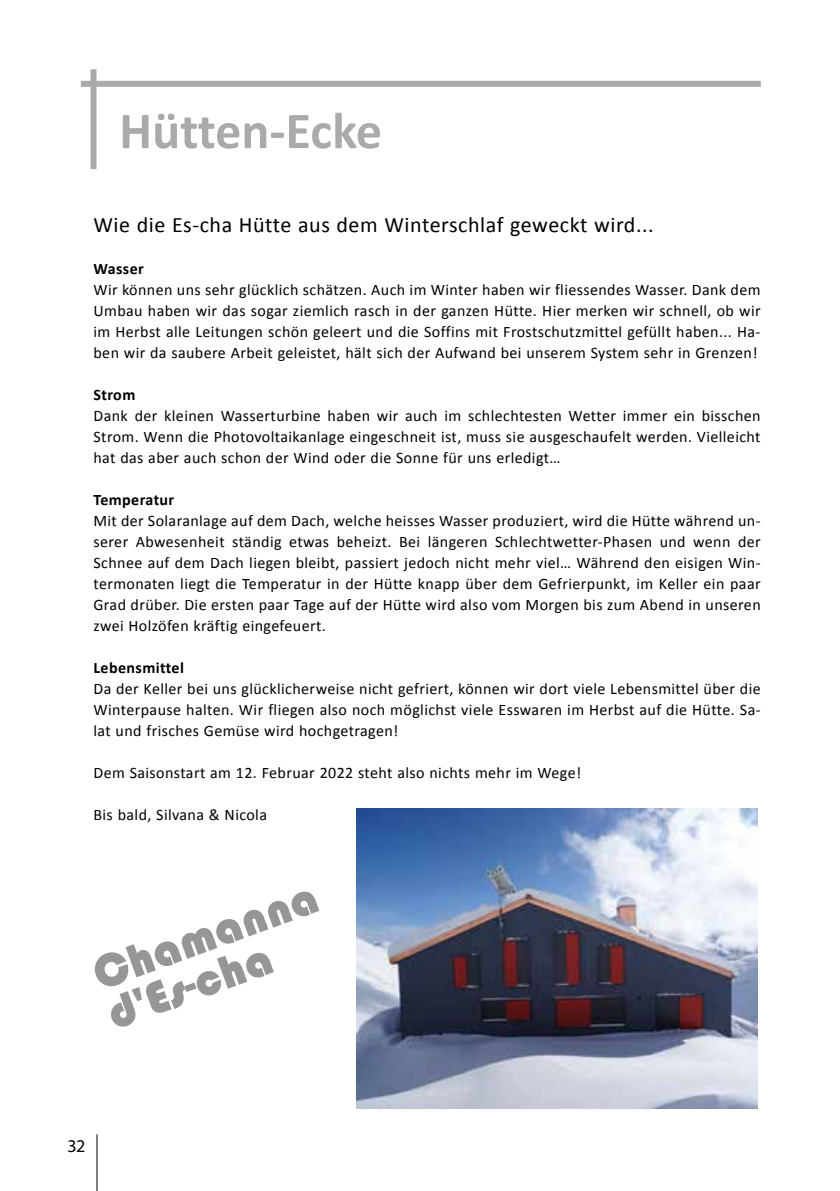
<style>
.page{position:relative;width:840px;height:1191px;background:#fff}
.page>*{position:absolute;margin:0;border:0;box-sizing:border-box;transform-origin:0 0}
.t1{font:700 52.2px "Calibri";letter-spacing:-.005em;color:#aaa}
.t2{font:48px/42px "Bauhaus 93";color:#969696}
.t3{font:22px "Calibri";letter-spacing:.025em;color:#000}
.t4{font:18px "Myriad Pro";color:#000}
.t5{font:16px/21px "Calibri";letter-spacing:.025em;color:#000;text-align:justify}
.t6{font:700 16px "Calibri";letter-spacing:.025em;color:#000}
</style>
<div class="page">
<hr style="left:96px;top:1134px;width:1px;height:57px;background:#000">
<div style="left:81px;top:81px;width:679px;height:6px;background:#aaa"></div>
<div style="left:90px;top:69px;width:6px;height:100px;background:#aaa"></div>
<img style="left:356px;top:808px;width:400px;height:300px">
<h1 class="t1" style="left:119px;top:97px;width:264px">Hütten-Ecke</h1>
<h3 class="t3" style="left:93px;top:211px;width:561px">Wie die Es-cha Hütte aus dem Winterschlaf geweckt wird...</h3>
<p class="t6" style="left:93px;top:259px;width:52px">Wasser</p>
<p class="t5" style="left:93px;top:279px;width:668px">Wir können uns sehr glücklich schätzen. Auch im Winter haben wir fliessendes Wasser. Dank dem Umbau haben wir das sogar ziemlich rasch in der ganzen Hütte. Hier merken wir schnell, ob wir im Herbst alle Leitungen schön geleert und die Soffins mit Frostschutzmittel gefüllt haben... Ha&shy;ben wir da saubere Arbeit geleistet, hält sich der Aufwand bei unserem System sehr in Grenzen!</p>
<p class="t6" style="left:93px;top:384px;width:43px">Strom</p>
<p class="t5" style="left:93px;top:405px;width:668px">Dank der kleinen Wasserturbine haben wir auch im schlechtesten Wetter immer ein bisschen Strom. Wenn die Photovoltaikanlage eingeschneit ist, muss sie ausgeschaufelt werden. Vielleicht hat das aber auch schon der Wind oder die Sonne für uns erledigt…</p>
<p class="t6" style="left:93px;top:489px;width:82px">Temperatur</p>
<p class="t5" style="left:93px;top:510px;width:668px">Mit der Solaranlage auf dem Dach, welche heisses Wasser produziert, wird die Hütte während un&shy;serer Abwesenheit ständig etwas beheizt. Bei längeren Schlechtwetter-Phasen und wenn der Schnee auf dem Dach liegen bleibt, passiert jedoch nicht mehr viel… Während den eisigen Win&shy;termonaten liegt die Temperatur in der Hütte knapp über dem Gefrierpunkt, im Keller ein paar Grad drüber. Die ersten paar Tage auf der Hütte wird also vom Morgen bis zum Abend in unseren zwei Holzöfen kräftig eingefeuert.</p>
<p class="t6" style="left:93px;top:657px;width:92px">Lebensmittel</p>
<p class="t5" style="left:93px;top:678px;width:668px">Da der Keller bei uns glücklicherweise nicht gefriert, können wir dort viele Lebensmittel über die Winterpause halten. Wir fliegen also noch möglichst viele Esswaren im Herbst auf die Hütte. Sa&shy;lat und frisches Gemüse wird hochgetragen!</p>
<p class="t5" style="left:93px;top:762px;width:489px">Dem Saisonstart am 12. Februar 2022 steht also nichts mehr im Wege!</p>
<p class="t5" style="left:93px;top:804px;width:175px">Bis bald, Silvana &amp; Nicola</p>
<h2 class="t2" style="left:88px;top:956px;width:237px;rotate:-20deg">Chamanna d'Es-cha</h2>
<p class="t4" style="left:67px;top:1135px;width:20px">32</p>
</div>
